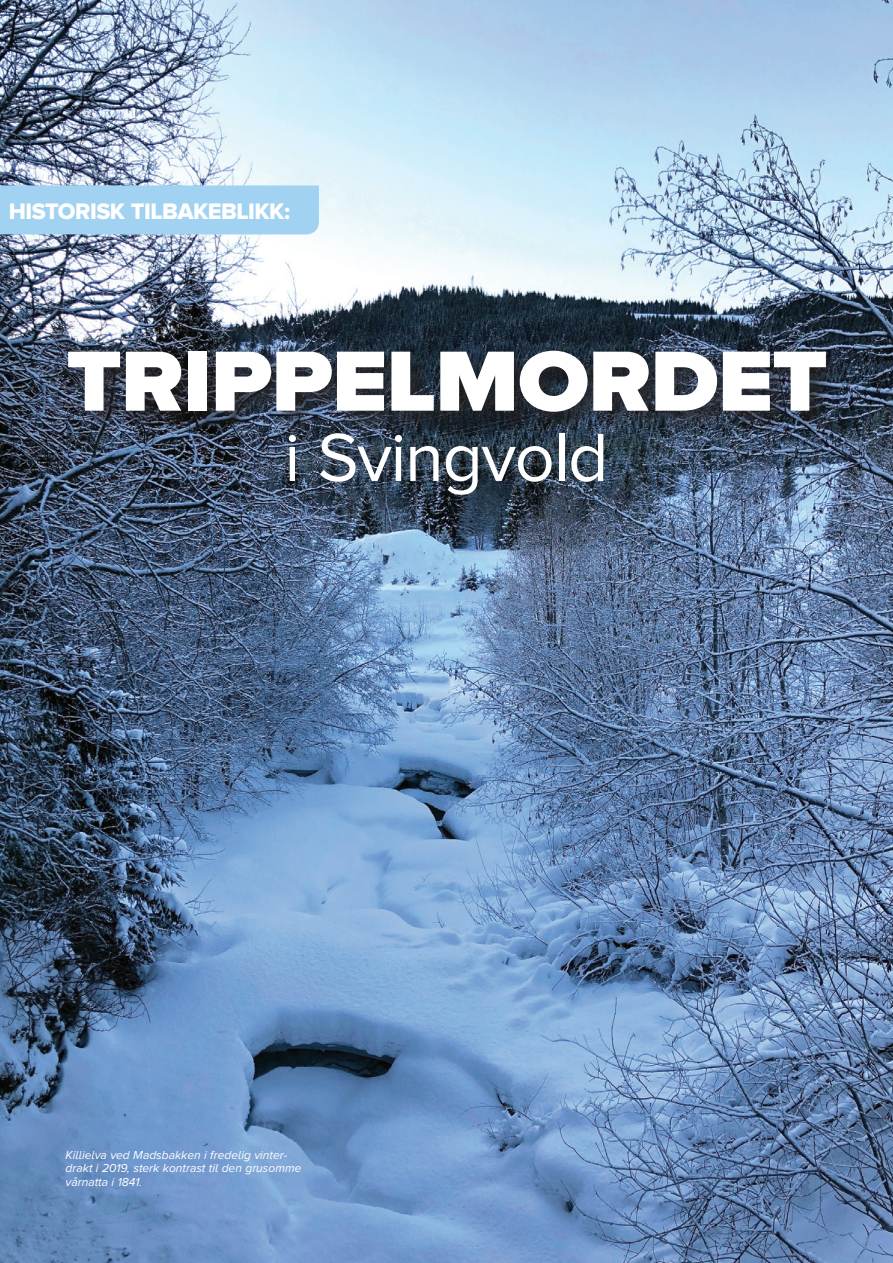
<style>
.page{position:relative;width:893px;height:1263px;background:#fff}
.page>*{position:absolute;margin:0;border:0;box-sizing:border-box;transform-origin:0 0}
.t1{font:900 88.5px "Proxima Nova A";letter-spacing:-.01em;color:#fff;scale:1.05 1}
.t2{font:70.5px "Proxima Nova";letter-spacing:-.02em;color:#fff}
.t3{font:23.25px "Proxima Nova A Extrabld";letter-spacing:-.02em;color:#fff}
.t4{font:italic 12px/13.5px "Proxima Nova A";color:#fff}
</style>
<div class="page">
<img style="left:0;top:0;width:893px;height:1263px">
<div style="left:0;top:185px;width:319px;height:49px;background:#a1d2f1"></div>
<div style="left:63px;top:346px;width:786px;height:88px;background:#231f20;opacity:.75"></div>
<h3 class="t3" style="left:9px;top:198px;width:283px">HISTORISK TILBAKEBLIKK:</h3>
<h1 class="t1" style="left:66px;top:329px;width:726px">TRIPPELMORDET</h1>
<h2 class="t2" style="left:284px;top:417px;width:326px">i Svingvold</h2>
<p class="t4" style="left:66px;top:1147px;width:237px">Killielva ved Madsbakken i fredelig vinter&shy;drakt i 2019, sterk kontrast til den grusomme vårnatta i 1841.</p>
</div>
